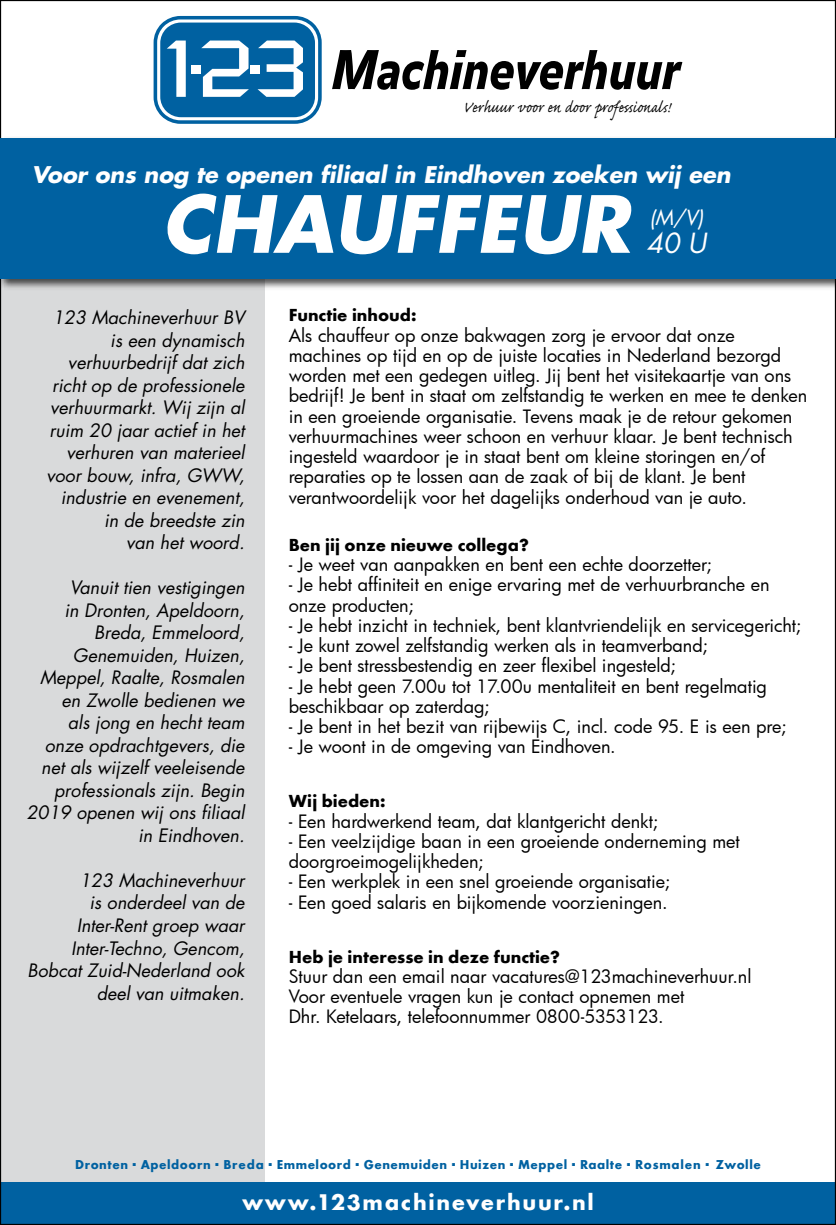
<style>
.page{position:relative;width:836px;height:1225px;background:#fff}
.page>*{position:absolute;margin:0;border:0;box-sizing:border-box;transform-origin:0 0}
.t1{font:italic 700 76.5px "Futura";color:#fff}
.t2{font:italic 27px "Futura";color:#fff}
.t3{font:23.4px "Futura T Bold";letter-spacing:.07em;color:#fff}
.t4{font:italic 700 22.28px "Futura";color:#fff}
.t5{font:italic 20.25px "Futura";color:#fff}
.t6{font:20.03px "Caflisch Script Pro";letter-spacing:.01em;color:#000;scale:.9 1}
.t7{font:18px/20.2px "Futura";color:#000}
.t8{font:italic 18px/22.5px "Futura";color:#000;text-align:right}
.t9{font:18px "Futura T Bold";color:#000}
.t10{font:13.28px "Futura T Bold";letter-spacing:.04em;color:#0061a1}
</style>
<div class="page">
<div style="left:0;top:260px;width:264px;height:938px;background:#d9dadb"></div>
<svg style="left:332px;top:50px;width:350px;height:40px"></svg>
<svg style="left:153px;top:16px;width:169px;height:108px"></svg>
<div style="left:0;top:1182px;width:836px;height:43px;background:#0061a1"></div>
<div style="left:0;top:136px;width:836px;height:155px;background:#000;opacity:.7"></div>
<div style="left:0;top:138px;width:836px;height:141px;background:#0061a1"></div>
<p class="t6" style="left:463px;top:97px;width:231px">Verhuur voor en door professionals!</p>
<p class="t4" style="left:32px;top:159px;width:700px">Voor ons nog te openen filiaal in Eindhoven zoeken wij een</p>
<h1 class="t1" style="left:161px;top:171px;width:469px">CHAUFFEUR</h1>
<p class="t5" style="left:649px;top:205px;width:55px">(M/V)</p>
<h2 class="t2" style="left:646px;top:226px;width:62px">40 U</h2>
<p class="t8" style="left:46px;top:307px;width:199px">123 Machineverhuur BV is een dynamisch verhuurbedrijf dat zich richt op de professionele verhuurmarkt. Wij zijn al ruim 20 jaar actief in het verhuren van materieel voor bouw, infra, GWW, industrie en evenement, in de breedste zin<br>van het woord.</p>
<p class="t8" style="left:27px;top:577px;width:219px">Vanuit tien vestigingen<br>in Dronten, Apeldoorn,<br>Breda, Emmeloord,<br>Genemuiden, Huizen,<br>Meppel, Raalte, Rosmalen en Zwolle bedienen we<br>als jong en hecht team onze opdrachtgevers, die net als wijzelf veeleisende professionals zijn. Begin<br>2019 openen wij ons filiaal in Eindhoven.</p>
<p class="t8" style="left:28px;top:869px;width:218px">123 Machineverhuur<br>is onderdeel van de<br>Inter-Rent groep waar<br>Inter-Techno, Gencom,<br>Bobcat Zuid-Nederland ook deel van uitmaken.</p>
<p class="t9" style="left:289px;top:304px;width:129px">Functie inhoud:</p>
<p class="t7" style="left:289px;top:324px;width:520px">Als chauffeur op onze bakwagen zorg je ervoor dat onze machines op tijd en op de juiste locaties in Nederland bezorgd worden met een gedegen uitleg. Jij bent het visitekaartje van ons bedrijf! Je bent in staat om zelfstandig te werken en mee te denken in een groeiende organisatie. Tevens maak je de retour gekomen verhuurmachines weer schoon en verhuur klaar. Je bent technisch ingesteld waardoor je in staat bent om kleine storingen en/of reparaties op te lossen aan de zaak of bij de klant. Je bent verantwoordelijk voor het dagelijks onderhoud van je auto.</p>
<p class="t9" style="left:289px;top:534px;width:242px">Ben jij onze nieuwe collega?</p>
<p class="t7" style="left:289px;top:554px;width:425px">- Je weet van aanpakken en bent een echte doorzetter;</p>
<p class="t7" style="left:289px;top:574px;width:482px">- Je hebt affiniteit en enige ervaring met de verhuurbranche en onze producten;</p>
<p class="t7" style="left:289px;top:615px;width:514px">- Je hebt inzicht in techniek, bent klantvriendelijk en servicegericht;</p>
<p class="t7" style="left:289px;top:635px;width:421px">- Je kunt zowel zelfstandig werken als in teamverband;</p>
<p class="t7" style="left:289px;top:655px;width:389px">- Je bent stressbestendig en zeer flexibel ingesteld;</p>
<p class="t7" style="left:289px;top:675px;width:479px">- Je hebt geen 7.00u tot 17.00u mentaliteit en bent regelmatig beschikbaar op zaterdag;</p>
<p class="t7" style="left:289px;top:716px;width:499px">- Je bent in het bezit van rijbewijs C, incl. code 95. E is een pre;</p>
<p class="t7" style="left:289px;top:736px;width:328px">- Je woont in de omgeving van Eindhoven.</p>
<p class="t9" style="left:289px;top:790px;width:98px">Wij bieden:</p>
<p class="t7" style="left:289px;top:810px;width:371px">- Een hardwerkend team, dat klantgericht denkt;</p>
<p class="t7" style="left:289px;top:831px;width:452px">- Een veelzijdige baan in een groeiende onderneming met doorgroeimogelijkheden;</p>
<p class="t7" style="left:289px;top:871px;width:383px">- Een werkplek in een snel groeiende organisatie;</p>
<p class="t7" style="left:289px;top:891px;width:380px">- Een goed salaris en bijkomende voorzieningen.</p>
<p class="t9" style="left:289px;top:946px;width:273px">Heb je interesse in deze functie?</p>
<p class="t7" style="left:289px;top:966px;width:464px">Stuur dan een email naar vacatures@123machineverhuur.nl<br>Voor eventuele vragen kun je contact opnemen met<br>Dhr. Ketelaars, telefoonnummer 0800-5353123.</p>
<p class="t10" style="left:75px;top:1156px;width:687px">Dronten <sup>■</sup> Apeldoorn <sup>■</sup> Breda <sup>■</sup> Emmeloord <sup>■</sup> Genemuiden <sup>■</sup> Huizen <sup>■</sup> Meppel <sup>■</sup> Raalte <sup>■</sup> Rosmalen <sup>■</sup> Zwolle</p>
<h3 class="t3" style="left:242px;top:1188px;width:353px">www.123machineverhuur.nl</h3>
</div>
